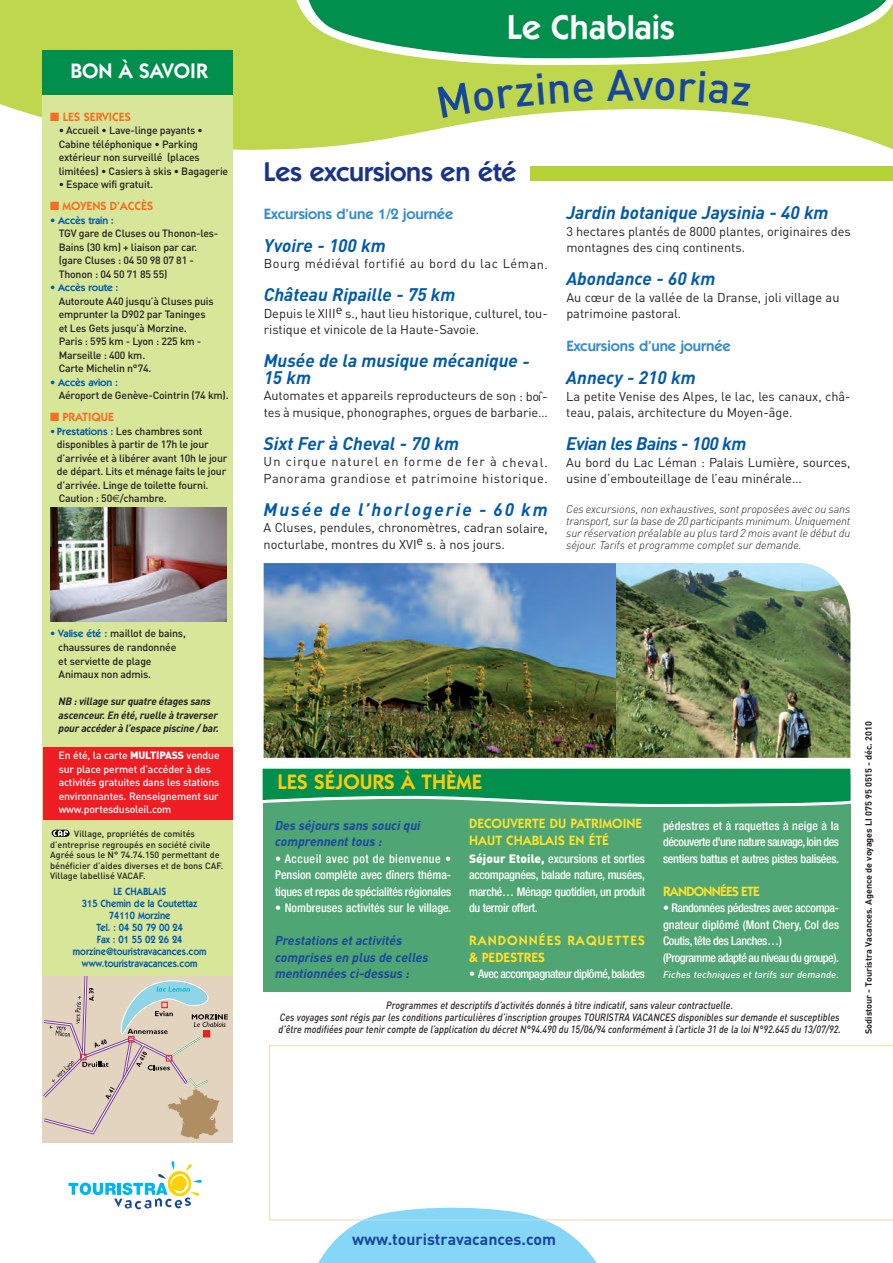
<style>
.page{position:relative;width:893px;height:1263px;background:#fff}
.page>*{position:absolute;margin:0;border:0;box-sizing:border-box;transform-origin:0 0}
.t1{font:500 43.5px "DIN";color:#18469d}
.t2{font:600 34.5px "Itc Kabel";letter-spacing:.005em;color:#fff}
.t3{font:600 27px "Itc Kabel";letter-spacing:-.01em;color:#193487}
.t4{font:600 21px "Itc Kabel";color:#feca0a}
.t5{font:600 21px "Itc Kabel";color:#fff}
.t6{font:italic 700 18px/16.4px "DIN";color:#015aaa}
.t7{font:italic 700 18px "DIN";letter-spacing:.11em;color:#015aaa}
.t8{font:italic 700 18px "DIN";letter-spacing:-.025em;color:#015aaa}
.t9{font:700 15.9px "DIN";color:#18469d}
.t10{font:600 15px "Itc Kabel";letter-spacing:-.005em;color:#348bcb}
.t11{font:600 13.5px/16.5px "Itc Kabel";color:#ffe22a}
.t12{font:600 13.5px/16.5px "Itc Kabel";letter-spacing:.08em;color:#ffe22a}
.t13{font:600 13.5px "Itc Kabel";letter-spacing:-.055em;color:#ffe22a}
.t14{font:12.75px/16.5px "DIN";color:#231f20}
.t15{font:12.75px/16.5px "DIN";letter-spacing:.04em;color:#231f20}
.t16{font:italic 700 12.75px/16.5px "DIN";color:#18469d}
.t17{font:500 condensed 12px/16.5px "Helvetica Neue";letter-spacing:-.025em;color:#fff;text-align:justify}
.t18{font:600 12px "Itc Kabel";color:#f36e21}
.t19{font:500 condensed 12px "Helvetica Neue";color:#fff}
.t20{font:italic 300 11.25px/12px "DIN";letter-spacing:-.005em;color:#231f20;text-align:justify}
.t21{font:500 10.5px/13.5px "DIN";letter-spacing:-.015em;color:#231f20}
.t22{font:italic 500 10.5px/12px "DIN";color:#231f20;text-align:center;scale:.88 1}
.t23{font:500 10.5px/13.5px "DIN";letter-spacing:-.015em;color:#fff}
.t24{font:600 10.5px/12px "Itc Kabel";color:#015aaa;text-align:center;scale:.9 1}
.t25{font:italic 700 10.5px/13.5px "DIN";letter-spacing:-.015em;color:#231f20}
.t26{font:600 10.5px "Itc Kabel";color:#015aaa}
.t27{font:italic 500 9.75px "DIN";letter-spacing:.01em;color:#fff}
.t28{font:500 9px/10.5px "DIN";color:#231f20}
.t29{font:700 9px "DIN";color:#231f20}
.s1{font-weight:700;color:#015aaa}
.s2{font-family:"Itc Kabel";font-weight:600;color:#015aaa}
.s3{font-family:"Euro Sans";font-weight:400}
.s4{font-weight:900}
.s5{font-family:"DIN";font-weight:900;font-stretch:normal}
</style>
<div class="page">
<svg style="left:0;top:0;width:893px;height:159px;fill:#bed74d"></svg>
<div style="left:43px;top:51px;width:190px;height:1056px;background:#d8e699"></div>
<div style="left:43px;top:50px;width:190px;height:44px;background:#008f4d"></div>
<div style="left:43px;top:747px;width:189px;height:72px;background:#ee1d23"></div>
<img style="left:264px;top:563px;width:353px;height:195px">
<img style="left:617px;top:563px;width:233px;height:195px">
<svg style="left:269px;top:1045px;width:624px;height:175px"></svg>
<div style="left:530px;top:166px;width:363px;height:15px;background:#b5d334"></div>
<svg style="left:69px;top:1161px;width:133px;height:48px"></svg>
<svg style="left:275px;top:1204px;width:361px;height:59px"></svg>
<div style="left:43px;top:976px;width:190px;height:167px;background:#e3d4c0"></div>
<svg style="left:43px;top:976px;width:185px;height:163px"></svg>
<div style="left:161px;top:1002px;width:7px;height:6px;border:1px solid #e62127"></div>
<div style="left:263px;top:775px;width:587px;height:217px;background:#50a574"></div>
<svg style="left:262px;top:768px;width:589px;height:39px;background:#209b61"></svg>
<svg style="left:52px;top:830px;width:18px;height:7px"></svg>
<img style="left:50px;top:508px;width:176px;height:113px">
<svg style="left:292px;top:0;width:601px;height:118px;background:#7cbf5d"></svg>
<h3 class="t5" style="left:70px;top:58px;width:139px">BON À SAVOIR</h3>
<p class="t18" style="left:50px;top:110px;width:82px">■ LES SERVICES</p>
<p class="t21" style="left:59px;top:124px;width:171px">• Accueil • Lave-linge payants • Cabine téléphonique • Parking extérieur non surveillé (places limitées) • Casiers à skis • Bagagerie</p>
<p class="t21" style="left:59px;top:178px;width:96px">• Espace wifi gratuit.</p>
<p class="t18" style="left:50px;top:199px;width:104px">■ MOYENS D’ACCÈS</p>
<p class="t26" style="left:50px;top:214px;width:65px">• Accès train :</p>
<p class="t21" style="left:59px;top:227px;width:161px">TGV gare de Cluses ou Thonon-les-<br>Bains (30 km) + liaison par car. (gare Cluses : 04 50 98 07 81 -<br>Thonon : 04 50 71 85 55)</p>
<p class="t26" style="left:50px;top:282px;width:70px">• Accès route :</p>
<p class="t21" style="left:59px;top:294px;width:157px">Autoroute A40 jusqu’à Cluses puis emprunter la D902 par Taninges et Les Gets jusqu’à Morzine.<br>Paris : 595 km - Lyon : 225 km -<br>Marseille : 400 km.<br>Carte Michelin n°74.</p>
<p class="t26" style="left:50px;top:376px;width:69px">• Accès avion :</p>
<p class="t21" style="left:59px;top:389px;width:172px">Aéroport de Genève-Cointrin (74 km).</p>
<p class="t18" style="left:50px;top:410px;width:66px">■ PRATIQUE</p>
<p class="t21" style="left:57px;top:424px;width:172px;text-indent:-7px"><span class="s1">•</span> <span class="s2">Prestations :</span> Les chambres sont disponibles à partir de 17h le jour d’arrivée et à libérer avant 10h le jour de départ. Lits et ménage faits le jour d’arrivée. Linge de toilette fourni.<br>Caution : 50<span class="s3">€</span>/chambre.</p>
<p class="t21" style="left:58px;top:627px;width:129px;text-indent:-8px"><span class="s2">• Valise été :</span> maillot de bains, chaussures de randonnée et serviette de plage<br>Animaux non admis.</p>
<p class="t25" style="left:59px;top:694px;width:162px">NB : village sur quatre étages sans ascenceur. En été, ruelle à traverser pour accéder à l’espace piscine / bar.</p>
<p class="t23" style="left:59px;top:748px;width:163px">En été, la carte <span class="s4">MULTIPASS</span> vendue sur place permet d’accéder à des activités gratuites dans les stations environnantes. Renseignement sur www.portesdusoleil.com</p>
<p class="t28" style="left:50px;top:828px;width:175px;text-indent:24px">Village, propriétés de comités d’entreprise regroupés en société civile Agréé sous le N° 74.74.150 permettant de bénéficier d’aides diverses et de bons CAF.<br>Village labellisé VACAF.</p>
<p class="t24" style="left:73px;top:886px;width:150px">LE CHABLAIS<br>315 Chemin de la Coutettaz<br>74110 Morzine<br>Tel. : 04 50 79 00 24<br>Fax : 01 55 02 26 24 morzine@touristravacances.com www.touristravacances.com</p>
<h2 class="t2" style="left:507px;top:7px;width:169px">Le Chablais</h2>
<h1 class="t1" style="left:633px;top:57px;width:22px">v</h1>
<h3 class="t3" style="left:264px;top:155px;width:254px">Les excursions en été</h3>
<h3 class="t10" style="left:264px;top:205px;width:191px">Excursions d’une 1/2 journée</h3>
<h3 class="t6" style="left:264px;top:236px;width:124px">Yvoire - 100 km</h3>
<p class="t15" style="left:264px;top:255px;width:286px">Bourg médiéval fortifié au bord du lac Léman.</p>
<h3 class="t6" style="left:264px;top:286px;width:193px">Château Ripaille - 75 km</h3>
<p class="t14" style="left:264px;top:305px;width:286px">Depuis le XIIIe s., haut lieu historique, culturel, tou&shy;ristique et vinicole de la Haute-Savoie.</p>
<h3 class="t6" style="left:264px;top:352px;width:267px">Musée de la musique mécanique -<br>15 km</h3>
<p class="t14" style="left:264px;top:387px;width:286px">Automates et appareils reproducteurs de son : boî&shy;tes à musique, phonographes, orgues de barbarie…</p>
<h3 class="t6" style="left:264px;top:434px;width:197px">Sixt Fer à Cheval - 70 km</h3>
<p class="t15" style="left:264px;top:453px;width:286px">Un cirque naturel en forme de fer à cheval.<br>Panorama grandiose et patrimoine historique.</p>
<h3 class="t7" style="left:264px;top:498px;width:286px">Musée de l’horlogerie - 60 km</h3>
<p class="t14" style="left:264px;top:519px;width:286px">A Cluses, pendules, chronomètres, cadran solaire, nocturlabe, montres du XVIe s. à nos jours.</p>
<h3 class="t6" style="left:566px;top:204px;width:264px">Jardin botanique Jaysinia - 40 km</h3>
<p class="t14" style="left:566px;top:223px;width:286px">3 hectares plantés de 8000 plantes, originaires des montagnes des cinq continents.</p>
<h3 class="t6" style="left:566px;top:270px;width:151px">Abondance - 60 km</h3>
<p class="t14" style="left:566px;top:289px;width:275px">Au cœur de la vallée de la Dranse, joli village au patrimoine pastoral.</p>
<h3 class="t10" style="left:566px;top:337px;width:166px">Excursions d’une journée</h3>
<h3 class="t6" style="left:566px;top:369px;width:131px">Annecy - 210 km</h3>
<p class="t14" style="left:566px;top:388px;width:286px">La petite Venise des Alpes, le lac, les canaux, châ&shy;teau, palais, architecture du Moyen-âge.</p>
<h3 class="t8" style="left:566px;top:432px;width:182px">Evian les Bains - 100 km</h3>
<p class="t14" style="left:566px;top:454px;width:286px">Au bord du Lac Léman : Palais Lumière, sources, usine d’embouteillage de l’eau minérale…</p>
<p class="t20" style="left:566px;top:503px;width:286px">Ces excursions, non exhaustives, sont proposées avec ou sans transport, sur la base de 20 participants minimum. Uniquement sur réservation préalable au plus tard 2 mois avant le début du séjour. Tarifs et programme complet sur demande.</p>
<h3 class="t4" style="left:277px;top:770px;width:206px">LES SÉJOURS À THÈME</h3>
<p class="t16" style="left:275px;top:816px;width:147px">Des séjours sans souci qui comprennent tous :</p>
<p class="t17" style="left:275px;top:850px;width:178px">• Accueil avec pot de bienvenue • Pension complète avec dîners théma&shy;tiques et repas de spécialités régionales</p>
<p class="t19" style="left:275px;top:901px;width:178px">• Nombreuses activités sur le village.</p>
<p class="t16" style="left:275px;top:932px;width:155px">Prestations et activités comprises en plus de celles mentionnées ci-dessus :</p>
<p class="t11" style="left:469px;top:815px;width:175px">DECOUVERTE DU PATRIMOINE<br>HAUT CHABLAIS EN ÉTÉ</p>
<p class="t17" style="left:469px;top:850px;width:177px"><span class="s5">Séjour Etoile,</span> excursions et sorties accompagnées, balade nature, musées, marché… Ménage quotidien, un produit du terroir offert.</p>
<p class="t12" style="left:469px;top:932px;width:177px">RANDONNÉES RAQUETTES &amp; PEDESTRES</p>
<p class="t17" style="left:469px;top:965px;width:177px">• Avec accompagnateur diplômé, balades</p>
<p class="t17" style="left:663px;top:817px;width:178px">pédestres et à raquettes à neige à la découverte d'une nature sauvage, loin des sentiers battus et autres pistes balisées.</p>
<p class="t13" style="left:663px;top:883px;width:98px">RANDONNÉES ETE</p>
<p class="t17" style="left:663px;top:899px;width:178px;text-align:left">• Randonnées pédestres avec accompa&shy;gnateur diplômé (Mont Chery, Col des Coutis, tête des Lanches…)<br>(Programme adapté au niveau du groupe).</p>
<p class="t27" style="left:663px;top:968px;width:177px">Fiches techniques et tarifs sur demande.</p>
<p class="t22" style="left:278px;top:999px;width:640px">Programmes et descriptifs d’activités donnés à titre indicatif, sans valeur contractuelle.<br>Ces voyages sont régis par les conditions particulières d’inscription groupes TOURISTRA VACANCES disponibles sur demande et susceptibles d’être modifiées pour tenir compte de l’application du décret N°94.490 du 15/06/94 conformément à l’article 31 de la loi N°92.645 du 13/07/92.</p>
<p class="t29" style="left:863px;top:1034px;width:314px;rotate:-90deg">Sodistour - Touristra Vacances. Agence de voyages LI 075 95 0515 - déc. 2010</p>
<h3 class="t9" style="left:352px;top:1229px;width:205px">www.touristravacances.com</h3>
</div>
